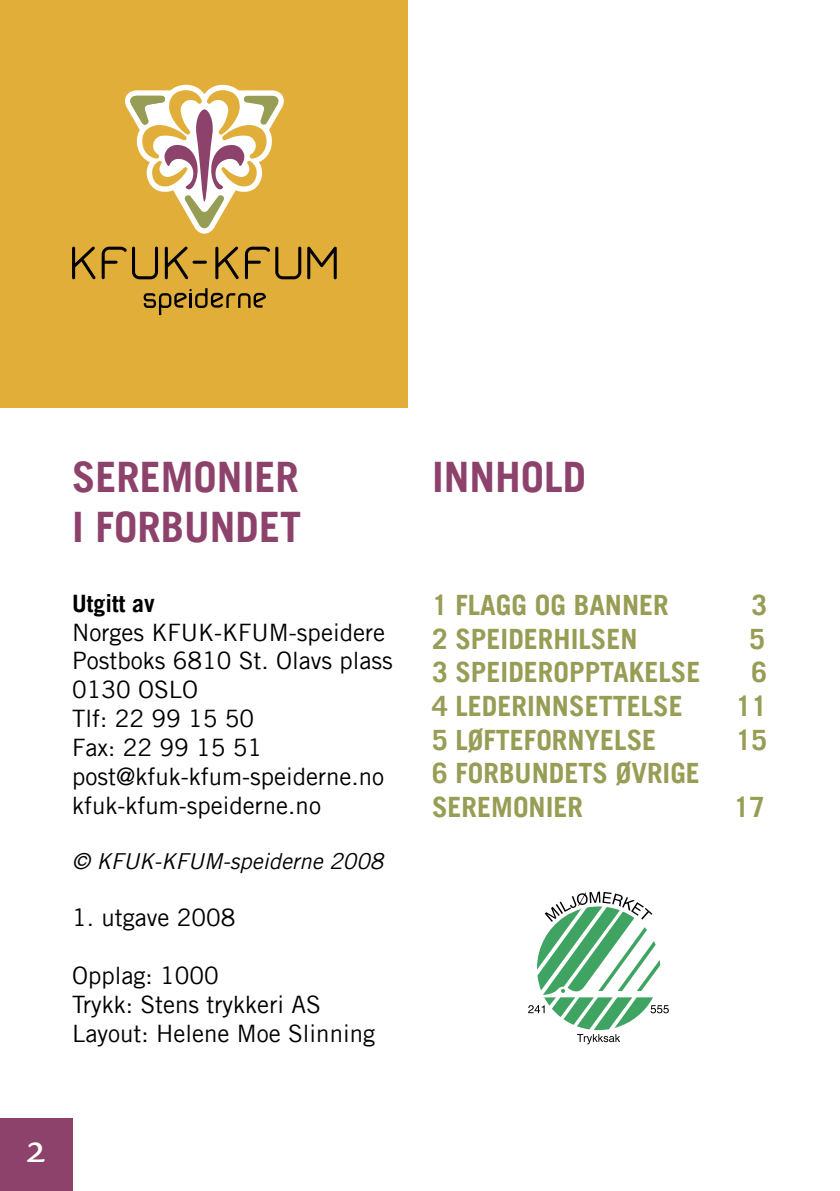
<style>
.page{position:relative;width:840px;height:1191px;background:#fff}
.page>*{position:absolute;margin:0;border:0;box-sizing:border-box;transform-origin:0 0}
.Brødtekst{font:700 42px "Trade Gothic LT";color:#8d426b}
.Kapitteltittel{font:700 42px "Trade Gothic LT";color:#8d426b}
.Brødtekst-2{font:42px "Dolly";color:#fff}
.X_X-tittel{font:700 28px "Trade Gothic LT";color:#979d54}
.Brødtekst-3{font:24px "Trade Gothic LT";color:#000}
.Brødtekst-4{font:700 24px "Trade Gothic LT";color:#000}
.Brødtekst-5{font:italic 22px "Trade Gothic LT";color:#000}
</style>
<div class="page">
<div style="left:0;top:0;width:408px;height:408px;background:#e1ae3a"></div>
<svg style="left:72px;top:246px;width:24px;height:33px"></svg>
<svg style="left:165px;top:246px;width:42px;height:33px"></svg>
<svg style="left:102px;top:247px;width:56px;height:32px"></svg>
<svg style="left:215px;top:246px;width:24px;height:33px"></svg>
<svg style="left:245px;top:247px;width:56px;height:32px"></svg>
<svg style="left:307px;top:246px;width:29px;height:33px"></svg>
<svg style="left:143px;top:288px;width:123px;height:27px"></svg>
<svg style="left:125px;top:84px;width:159px;height:150px"></svg>
<div style="left:0;top:1119px;width:72px;height:72px;background:#8d426b"></div>
<svg style="left:528px;top:891px;width:140px;height:153px"></svg>
<p class="Brødtekst" style="left:72px;top:451px;width:228px">SEREMONIER</p>
<p class="Brødtekst" style="left:72px;top:501px;width:230px">I FORBUNDET</p>
<p class="Brødtekst-4" style="left:72px;top:588px;width:84px">Utgitt av</p>
<p class="Brødtekst-3" style="left:72px;top:617px;width:314px">Norges KFUK-KFUM-speidere</p>
<p class="Brødtekst-3" style="left:72px;top:646px;width:322px">Postboks 6810 St. Olavs plass</p>
<p class="Brødtekst-3" style="left:72px;top:675px;width:127px">0130 OSLO</p>
<p class="Brødtekst-3" style="left:72px;top:704px;width:183px">Tlf: 22 99 15 50</p>
<p class="Brødtekst-3" style="left:72px;top:733px;width:191px">Fax: 22 99 15 51</p>
<p class="Brødtekst-3" style="left:72px;top:761px;width:313px">post@kfuk-kfum-speiderne.no</p>
<p class="Brødtekst-3" style="left:72px;top:790px;width:250px">kfuk-kfum-speiderne.no</p>
<p class="Brødtekst-5" style="left:72px;top:847px;width:312px">© KFUK-KFUM-speiderne 2008</p>
<p class="Brødtekst-3" style="left:72px;top:903px;width:165px">1. utgave 2008</p>
<p class="Brødtekst-3" style="left:72px;top:961px;width:148px">Opplag: 1000</p>
<p class="Brødtekst-3" style="left:72px;top:989px;width:250px">Trykk: Stens trykkeri AS</p>
<p class="Brødtekst-3" style="left:72px;top:1018px;width:304px">Layout: Helene Moe Slinning</p>
<p class="Brødtekst-2" style="left:27px;top:1123px;width:20px">2</p>
<p class="Kapitteltittel" style="left:432px;top:451px;width:156px">INNHOLD</p>
<p class="X_X-tittel" style="left:432px;top:588px;width:238px">1 FLAGG OG BANNER</p>
<p class="X_X-tittel" style="left:751px;top:588px;width:17px">3</p>
<p class="X_X-tittel" style="left:432px;top:621px;width:207px">2 SPEIDERHILSEN</p>
<p class="X_X-tittel" style="left:749px;top:621px;width:17px">5</p>
<p class="X_X-tittel" style="left:432px;top:655px;width:270px">3 SPEIDEROPPTAKELSE</p>
<p class="X_X-tittel" style="left:751px;top:655px;width:17px">6</p>
<p class="X_X-tittel" style="left:432px;top:689px;width:252px">4 LEDERINNSETTELSE</p>
<p class="X_X-tittel" style="left:735px;top:689px;width:33px">11</p>
<p class="X_X-tittel" style="left:432px;top:722px;width:226px">5 LØFTEFORNYELSE</p>
<p class="X_X-tittel" style="left:735px;top:722px;width:33px">15</p>
<p class="X_X-tittel" style="left:432px;top:756px;width:269px">6 FORBUNDETS ØVRIGE</p>
<p class="X_X-tittel" style="left:432px;top:789px;width:152px">SEREMONIER</p>
<p class="X_X-tittel" style="left:733px;top:789px;width:33px">17</p>
</div>
